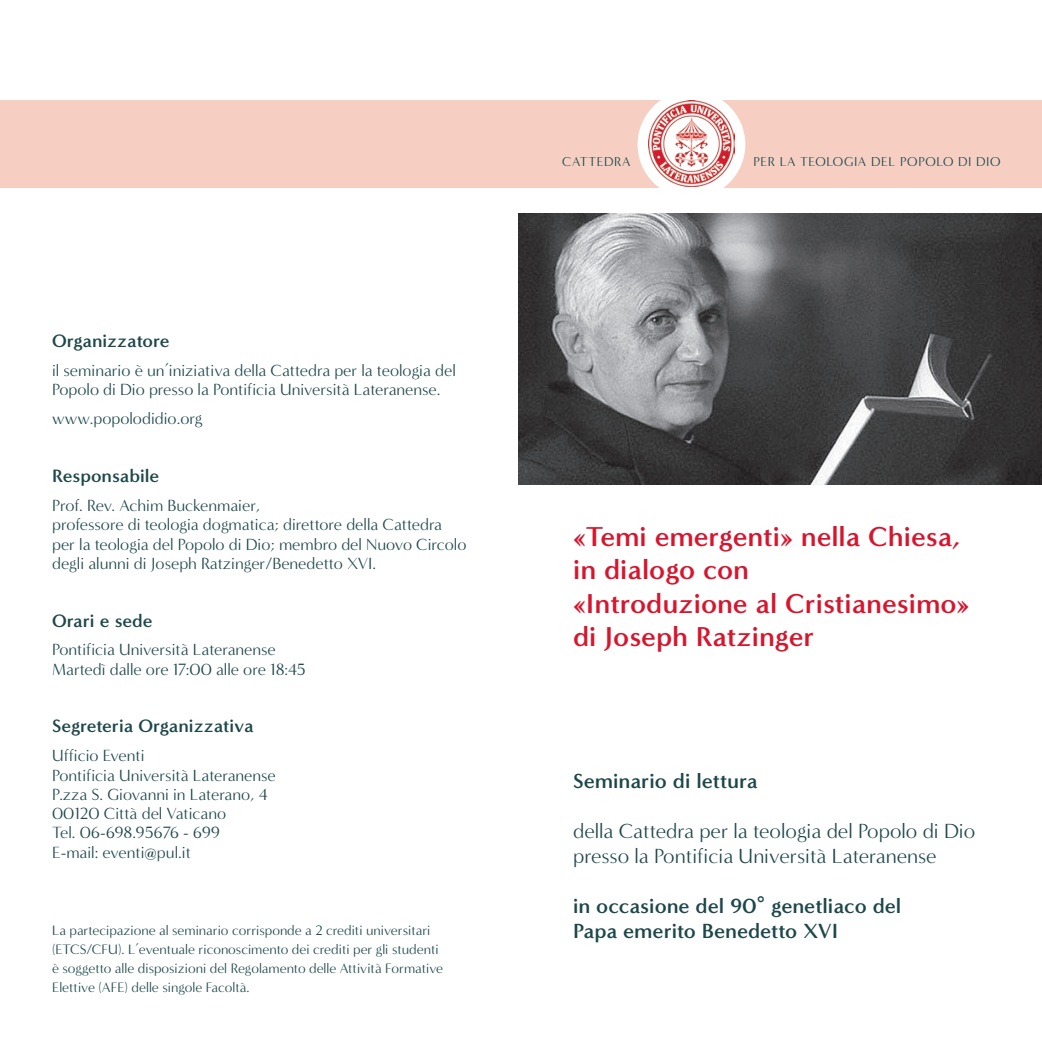
<style>
.page{position:relative;width:1042px;height:1042px;background:#fff}
.page>*{position:absolute;margin:0;border:0;box-sizing:border-box;transform-origin:0 0}
.unten{font:700 28px/33.6px "Minerva Modern";color:#d7162e}
.unten-2{font:21px/25.2px "Minerva Modern";color:#1d474a}
.unten-3{font:700 21px/25.2px "Minerva Modern";color:#1d474a}
.Subhead{font:700 18.38px "Minerva Modern";color:#1d474a}
.Fließtext_neu{font:16.62px/19.2px "Minerva Modern";color:#1d474a}
.Fließtext_neu-2{font:14px/19.2px "Minerva Modern";color:#1d474a}
.cattedra{font:13.3px "Minerva Modern";letter-spacing:.05em;color:#1d474a}
</style>
<div class="page">
<div style="left:0;top:100px;width:1042px;height:88px;background:#f7cfc2"></div>
<div style="left:637px;top:91px;width:108px;height:107px;background:#fff;border-radius:50%"></div>
<img style="left:648px;top:101px;width:86px;height:85px">
<img style="left:518px;top:213px;width:524px;height:272px">
<p class="Subhead" style="left:52px;top:330px;width:119px">Organizzatore</p>
<p class="Fließtext_neu" style="left:52px;top:361px;width:405px">il seminario è un’iniziativa della Cattedra per la teologia del<br>Popolo di Dio presso la Pontificia Università Lateranense.</p>
<p class="Fließtext_neu" style="left:52px;top:409px;width:152px">www.popolodidio.org</p>
<p class="Subhead" style="left:52px;top:465px;width:109px">Responsabile</p>
<p class="Fließtext_neu" style="left:52px;top:496px;width:416px">Prof. Rev. Achim Buckenmaier,<br>professore di teologia dogmatica; direttore della Cattedra per la teologia del Popolo di Dio; membro del Nuovo Circolo degli alunni di Joseph Ratzinger/Benedetto XVI.</p>
<p class="Subhead" style="left:52px;top:609px;width:102px">Orari e sede</p>
<p class="Fließtext_neu" style="left:52px;top:640px;width:225px">Pontificia Università Lateranense</p>
<p class="Fließtext_neu" style="left:52px;top:659px;width:255px">Martedì dalle ore 17:00 alle ore 18:45</p>
<p class="Subhead" style="left:52px;top:715px;width:203px">Segreteria Organizzativa</p>
<p class="Fließtext_neu" style="left:52px;top:746px;width:94px">Ufficio Eventi</p>
<p class="Fließtext_neu" style="left:52px;top:765px;width:225px">Pontificia Università Lateranense</p>
<p class="Fließtext_neu" style="left:52px;top:785px;width:217px">P.zza S. Giovanni in Laterano, 4</p>
<p class="Fließtext_neu" style="left:52px;top:804px;width:176px">00120 Città del Vaticano</p>
<p class="Fließtext_neu" style="left:52px;top:823px;width:169px">Tel. 06-698.95676 - 699</p>
<p class="Fließtext_neu" style="left:52px;top:842px;width:140px">E-mail: eventi@pul.it</p>
<p class="Fließtext_neu-2" style="left:52px;top:920px;width:392px">La partecipazione al seminario corrisponde a 2 crediti universitari (ETCS/CFU). L’eventuale riconoscimento dei crediti per gli studenti è soggetto alle disposizioni del Regolamento delle Attività Formative Elettive (AFE) delle singole Facoltà.</p>
<p class="cattedra" style="left:562px;top:154px;width:70px">CATTEDRA</p>
<p class="cattedra" style="left:753px;top:154px;width:249px">PER LA TEOLOGIA DEL POPOLO DI DIO</p>
<p class="unten" style="left:573px;top:519px;width:398px">«Temi emergenti» nella Chiesa, in dialogo con<br>«Introduzione al Cristianesimo» di Joseph Ratzinger</p>
<p class="unten-3" style="left:573px;top:768px;width:186px">Seminario di lettura</p>
<p class="unten-2" style="left:573px;top:818px;width:404px">della Cattedra per la teologia del Popolo di Dio presso la Pontificia Università Lateranense</p>
<p class="unten-3" style="left:573px;top:893px;width:330px">in occasione del 90° genetliaco del<br>Papa emerito Benedetto XVI</p>
</div>
